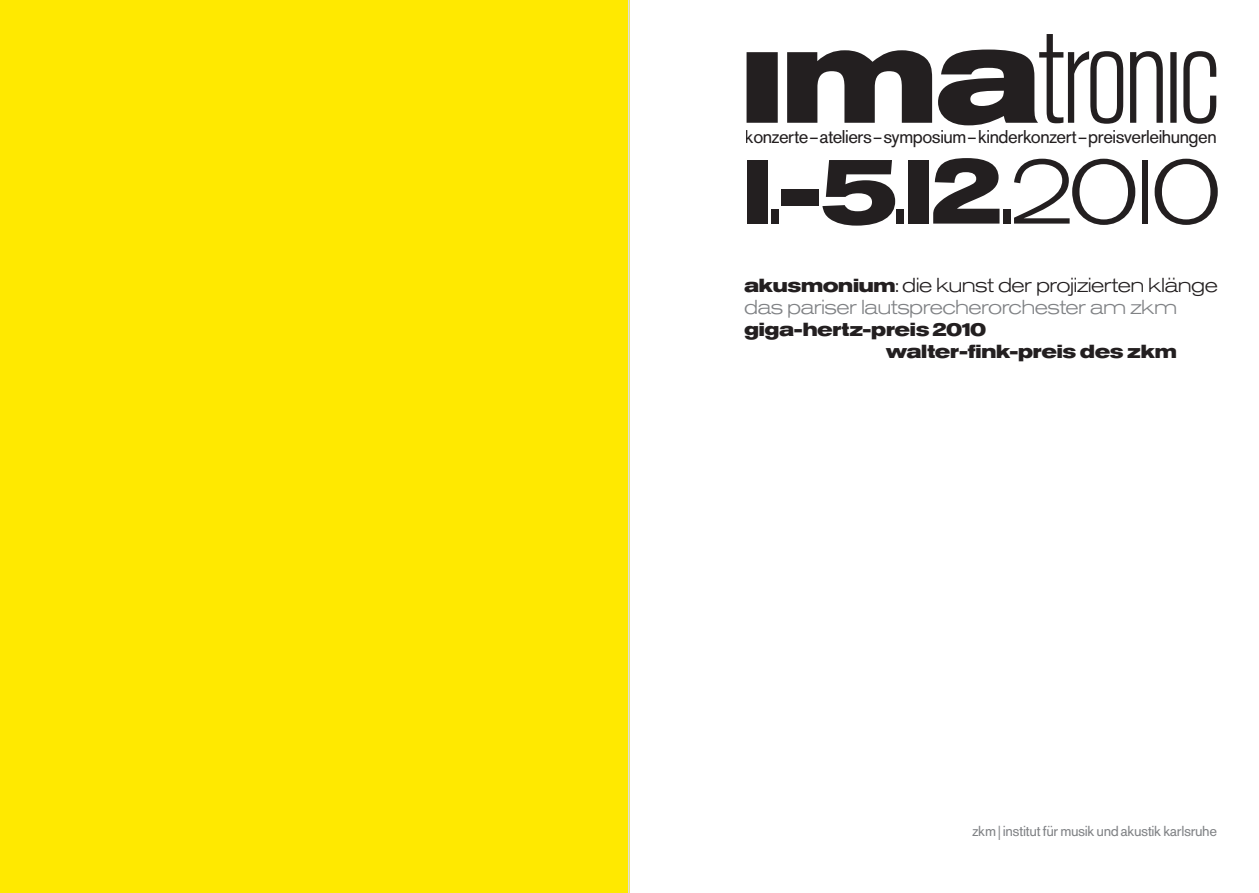
<style>
.page{position:relative;width:1259px;height:893px;background:#fff}
.page>*{position:absolute;margin:0;border:0;box-sizing:border-box;transform-origin:0 0}
.t1{font:300 122.7px "Ad Ext";color:#231f20;scale:.67 1}
.t2{font:300 18.75px/21.8px "Ad Ext";letter-spacing:.005em;color:#808285}
.t3{font:18.15px "Ad";letter-spacing:.01em;color:#231f20}
.t4{font:900 17.7px/21.8px "Ad Ext";letter-spacing:.02em;color:#231f20}
.t5{font:14.25px "Ad";letter-spacing:.015em;color:#808285}
.s1{font-weight:900;font-size:83.85px}
.s2{font-weight:900;font-size:88.05px}
.s3{font-size:88.05px}
.s4{font-size:83.85px}
.s5{font-weight:900;font-size:17.7px;color:#231f20}
.s6{font-size:17.7px;color:#231f20}
.s7{color:#231f20}
.s8{font-size:19.95px}
</style>
<div class="page">
<div style="left:0;top:0;width:629px;height:893px;background:#ffe900"></div>
<svg style="left:746px;top:34px;width:470px;height:91px"></svg>
<hr style="left:628px;top:0;width:1px;height:893px;background:#dcdddf">
<p class="t3" style="left:746px;top:126px;width:472px">konzerte — ateliers — symposium — kinderkonzert — preisverleihungen</p>
<h1 class="t1" style="left:744px;top:106px;width:711px"><span class="s1">l</span>.<span class="s2">-5</span>.<span class="s1">l</span><span class="s2">2</span>.<span class="s3">20</span><span class="s4">l</span><span class="s3">0</span></h1>
<p class="t2" style="left:744px;top:275px;width:474px"><span class="s5">akusmonium</span><span class="s6">:</span> <span class="s7">die kunst der projizierten klänge </span>das pariser lautsprecherorchester am zkm</p>
<p class="t4" style="left:885px;top:319px;width:292px;text-indent:-141px">giga-hertz-preis 2010 walter-fink-preis des zkm</p>
<p class="t5" style="left:972px;top:823px;width:246px">zkm <span class="s8">l</span> institut für musik und akustik karlsruhe</p>
</div>
